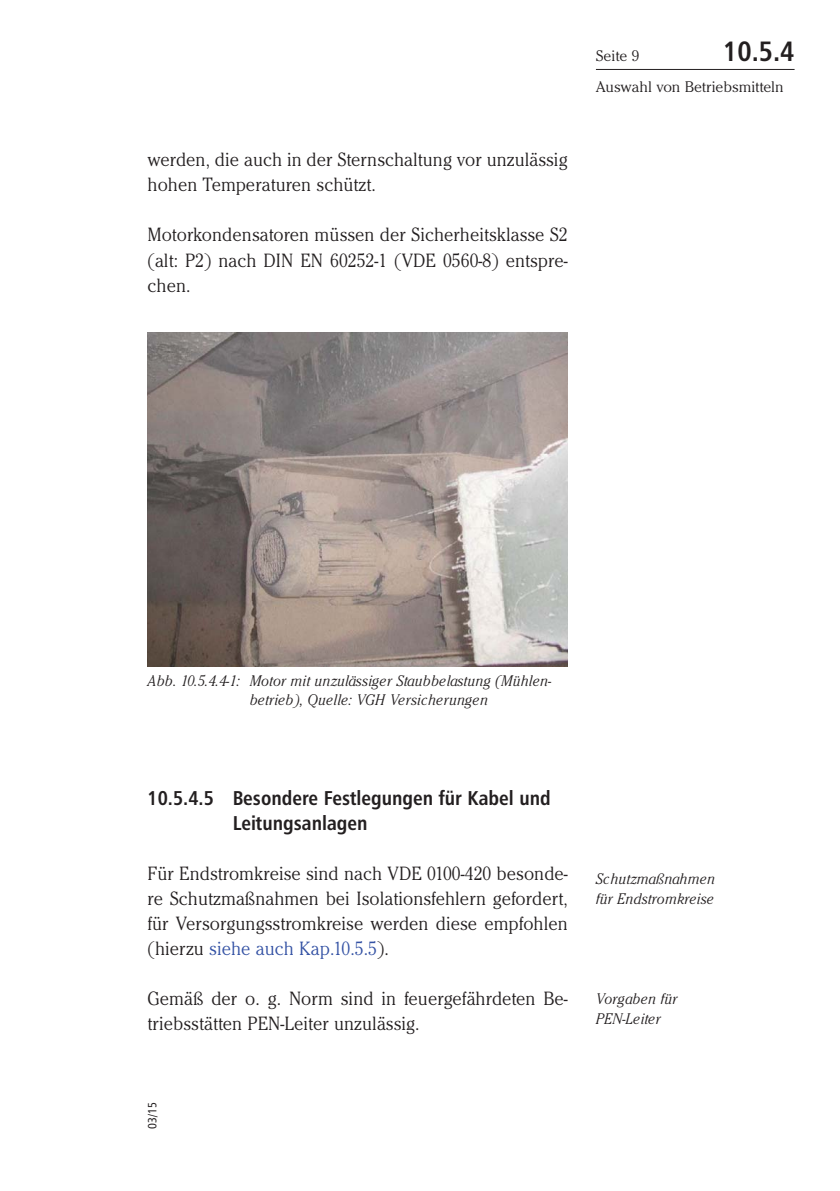
<style>
.page{position:relative;width:840px;height:1191px;background:#fff}
.page>*{position:absolute;margin:0;border:0;box-sizing:border-box;transform-origin:0 0}
.t1{font:28px "Humanist 777 BT Bold Condensed B";color:#231f20}
.t2{font:300 20px/25px "Cheltenham Itc T";letter-spacing:.005em;color:#231f20;scale:.94 1}
.t3{font:20px/25px "Humanist 777 BT Bold Condensed B";color:#231f20}
.t4{font:italic 300 16px/20px "Cheltenham Itc T";letter-spacing:.015em;color:#231f20;scale:.94 1}
.t5{font:300 16px "Cheltenham Itc T";color:#231f20}
.t6{font:12px "Humanist 777 BT Roman Condensed B";color:#231f20}
.s1{color:#3452a4}
</style>
<div class="page">
<hr style="left:595px;top:69px;width:199px;height:1px;background:#231f20">
<img style="left:147px;top:332px;width:420px;height:334px">
<p class="t2" style="left:147px;top:149px;width:448px">werden, die auch in der Sternschaltung vor unzulässig hohen Temperaturen schützt.</p>
<p class="t2" style="left:147px;top:224px;width:448px;text-align:justify">Motorkondensatoren müssen der Sicherheitsklasse S2 (alt: P2) nach DIN EN 60252-1 (VDE 0560-8) entspre&shy;chen.</p>
<p class="t5" style="left:595px;top:49px;width:45px">Seite 9</p>
<h1 class="t1" style="left:722px;top:33px;width:73px">10.5.4</h1>
<p class="t5" style="left:595px;top:80px;width:189px">Auswahl von Betriebsmitteln</p>
<p class="t4" style="left:249px;top:672px;width:322px;line-height:19px;text-indent:-102px">Abb. 10.5.4.4-1: Motor mit unzulässiger Staubbelastung (Mühlen&shy;betrieb), Quelle: VGH Versicherungen</p>
<p class="t3" style="left:232px;top:785px;width:319px;text-indent:-85px">10.5.4.5 Besondere Festlegungen für Kabel und<br>Leitungsanlagen</p>
<p class="t2" style="left:147px;top:862px;width:448px;text-align:justify">Für Endstromkreise sind nach VDE 0100-420 besonde&shy;re Schutzmaßnahmen bei Isolationsfehlern gefordert, für Versorgungsstromkreise werden diese empfohlen (hierzu <span class="s1">siehe auch Kap.10.5.5</span>).</p>
<p class="t2" style="left:147px;top:987px;width:448px">Gemäß der o. g. Norm sind in feuergefährdeten Be&shy;triebsstätten PEN-Leiter unzulässig.</p>
<p class="t6" style="left:145px;top:1128px;width:28px;rotate:-90deg">03/15</p>
<p class="t4" style="left:595px;top:870px;width:128px">Schutzmaßnahmen für Endstromkreise</p>
<p class="t4" style="left:595px;top:990px;width:88px">Vorgaben für<br>PEN-Leiter</p>
</div>
